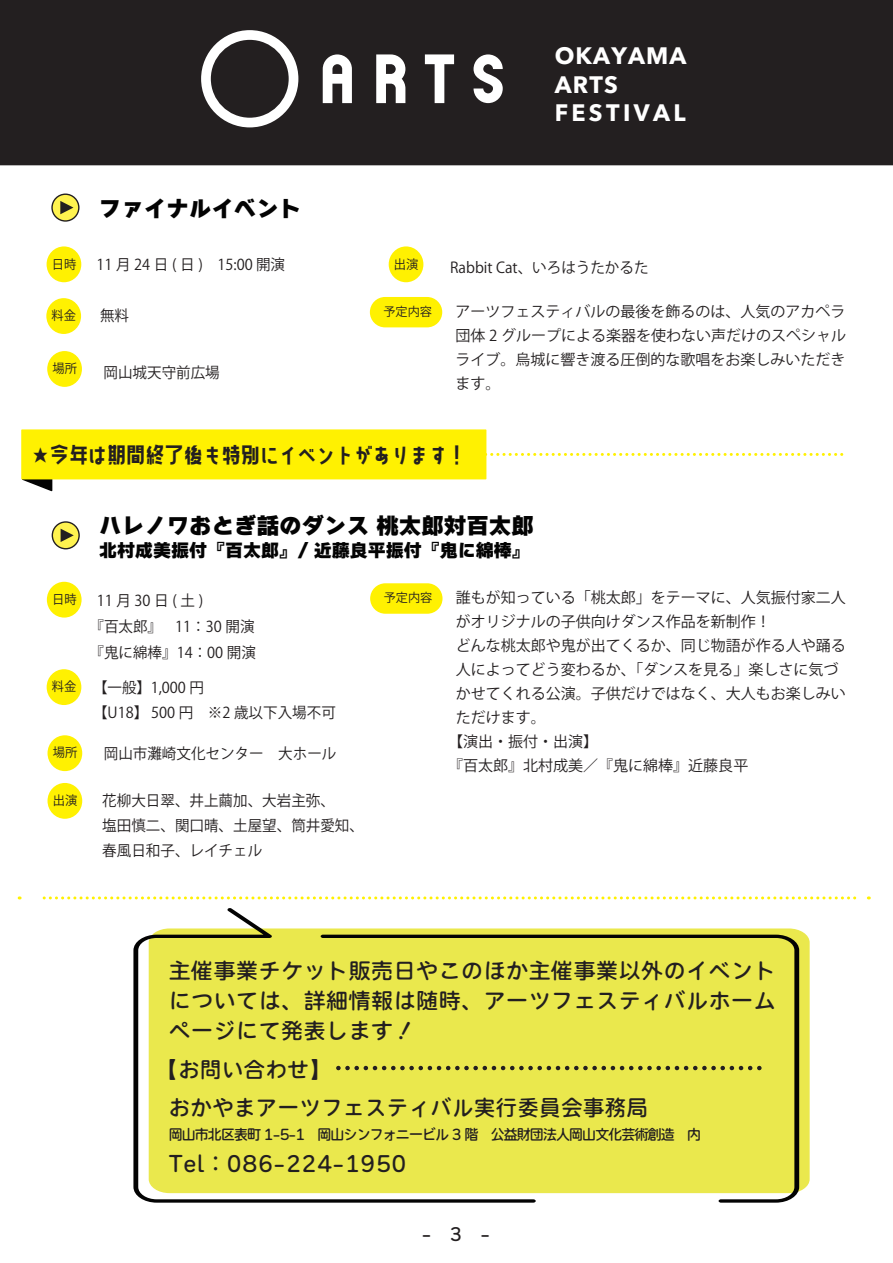
<style>
.page{position:relative;width:893px;height:1263px;background:#fff}
.page>*{position:absolute;margin:0;border:0;box-sizing:border-box;transform-origin:0 0}
.t1{font:24px "bananaslipplus";color:#231f20}
.t2{font:700 23.25px/28.7px "Avenir Next W1 G";letter-spacing:.05em;color:#fff}
.t3{font:22.5px/30px "Mizolet";color:#231f20;text-align:justify}
.t4{font:22.5px "Wanpaku Ruika 08";color:#030303}
.t5{font:18.45px "Mizolet";color:#231f20}
.t6{font:18px "Wanpaku Ruika 08";color:#030303}
.t7{font:15px/24.9px "Koz Go Pr 6 N";color:#231f20}
.t8{font:15px "Mizolet";letter-spacing:-.1em;color:#231f20}
.t9{font:12.6px "Koz Go Pr 6 N";color:#231f20}
.t10{font:12.15px "Koz Go Pr 6 N";color:#231f20}
</style>
<div class="page">
<div style="left:0;top:0;width:893px;height:165px;background:#231f20"></div>
<svg style="left:323px;top:54px;width:29px;height:49px"></svg>
<svg style="left:376px;top:54px;width:29px;height:49px"></svg>
<svg style="left:425px;top:54px;width:29px;height:49px"></svg>
<svg style="left:474px;top:54px;width:29px;height:49px"></svg>
<svg style="left:201px;top:30px;width:97px;height:97px"></svg>
<div style="left:47px;top:582px;width:35px;height:36px;background:#fff101;border-radius:50%"></div>
<div style="left:48px;top:735px;width:34px;height:36px;background:#fff101;border-radius:50%"></div>
<div style="left:47px;top:669px;width:34px;height:36px;background:#fff101;border-radius:50%"></div>
<div style="left:48px;top:783px;width:34px;height:36px;background:#fff101;border-radius:50%"></div>
<div style="left:370px;top:583px;width:72px;height:31px;background:#fff101;border-radius:15px"></div>
<svg style="left:44px;top:896px;width:812px;height:3px"></svg>
<svg style="left:52px;top:522px;width:27px;height:27px"></svg>
<div style="left:52px;top:521px;width:28px;height:28px;border:1px solid #231f20;border-radius:50%"></div>
<svg style="left:61px;top:529px;width:13px;height:13px"></svg>
<div style="left:47px;top:246px;width:34px;height:36px;background:#fff101;border-radius:50%"></div>
<div style="left:47px;top:351px;width:35px;height:36px;background:#fff101;border-radius:50%"></div>
<div style="left:46px;top:298px;width:35px;height:36px;background:#fff101;border-radius:50%"></div>
<div style="left:389px;top:246px;width:34px;height:36px;background:#fff101;border-radius:50%"></div>
<div style="left:370px;top:297px;width:72px;height:30px;background:#fff101;border-radius:15px"></div>
<svg style="left:52px;top:194px;width:27px;height:27px"></svg>
<div style="left:51px;top:193px;width:29px;height:29px;border:1px solid #231f20;border-radius:50%"></div>
<svg style="left:60px;top:201px;width:13px;height:13px"></svg>
<svg style="left:536px;top:928px;width:274px;height:264px;background:#e4e257"></svg>
<svg style="left:133px;top:908px;width:403px;height:295px;fill:#eae84d"></svg>
<div style="left:321px;top:935px;width:478px;height:268px;background:#eae84d"></div>
<svg style="left:338px;top:1066px;width:427px;height:4px;background:#98953a"></svg>
<svg style="left:21px;top:429px;width:822px;height:62px"></svg>
<h3 class="t4" style="left:99px;top:197px;width:204px">ファイナルイベント</h3>
<p class="t9" style="left:52px;top:257px;width:26px">日時</p>
<p class="t7" style="left:96px;top:253px;width:190px">11 月 24 日 ( 日 )　15:00 開演</p>
<h2 class="t2" style="left:555px;top:40px;width:133px">OKAYAMA<br>ARTS<br>FESTIVAL</h2>
<p class="t9" style="left:394px;top:257px;width:26px">出演</p>
<p class="t7" style="left:450px;top:255px;width:200px">Rabbit Cat、いろはうたかるた</p>
<p class="t9" style="left:52px;top:308px;width:26px">料金</p>
<p class="t9" style="left:52px;top:361px;width:26px">場所</p>
<p class="t7" style="left:100px;top:304px;width:31px">無料</p>
<p class="t10" style="left:383px;top:305px;width:50px">予定内容</p>
<p class="t7" style="left:455px;top:299px;width:392px;line-height:24px;text-align:justify">アーツフェスティバルの最後を飾るのは、人気のアカペラ団体 2 グループによる楽器を使わない声だけのスペシャルライブ。烏城に響き渡る圧倒的な歌唱をお楽しみいただきます。</p>
<p class="t7" style="left:104px;top:361px;width:118px">岡山城天守前広場</p>
<h1 class="t1" style="left:31px;top:443px;width:436px">★今年は期間終了後も特別にイベントがあります！</h1>
<h3 class="t4" style="left:99px;top:514px;width:436px">ハレノワおとぎ話のダンス 桃太郎対百太郎</h3>
<p class="t6" style="left:99px;top:541px;width:459px">北村成美振付『百太郎』/ 近藤良平振付『鬼に綿棒』　　</p>
<p class="t9" style="left:52px;top:592px;width:26px">日時</p>
<p class="t7" style="left:89px;top:587px;width:168px;line-height:26.2px;text-indent:7px">11月30日(土)<br>『百太郎』 11：30 開演『鬼に綿棒』14：00 開演</p>
<p class="t9" style="left:52px;top:679px;width:26px">料金</p>
<p class="t7" style="left:93px;top:675px;width:244px">【一般】1,000 円<br>【U18】 500 円　※2 歳以下入場不可</p>
<p class="t9" style="left:53px;top:746px;width:26px">場所</p>
<p class="t7" style="left:104px;top:741px;width:234px">岡山市灘崎文化センター　大ホール</p>
<p class="t10" style="left:384px;top:591px;width:50px">予定内容</p>
<p class="t7" style="left:456px;top:585px;width:391px">誰もが知っている「桃太郎」をテーマに、人気振付家二人</p>
<p class="t7" style="left:456px;top:609px;width:316px">がオリジナルの子供向けダンス作品を新制作！</p>
<p class="t7" style="left:456px;top:633px;width:391px">どんな桃太郎や鬼が出てくるか、同じ物語が作る人や踊る</p>
<p class="t7" style="left:456px;top:657px;width:384px">人によってどう変わるか、「ダンスを見る」楽しさに気づ</p>
<p class="t7" style="left:456px;top:681px;width:391px">かせてくれる公演。子供だけではなく、大人もお楽しみい</p>
<p class="t7" style="left:456px;top:705px;width:91px">ただけます。</p>
<p class="t7" style="left:448px;top:729px;width:151px">【演出・振付・出演】</p>
<p class="t7" style="left:448px;top:753px;width:301px">『百太郎』北村成美／『鬼に綿棒』近藤良平</p>
<p class="t9" style="left:53px;top:793px;width:26px">出演</p>
<p class="t7" style="left:102px;top:788px;width:263px">花柳大日翠、井上繭加、大岩主弥、<br>塩田慎二、関口晴、土屋望、筒井愛知、春風日和子、レイチェル</p>
<h3 class="t3" style="left:168px;top:956px;width:609px">主催事業チケット販売日やこのほか主催事業以外のイベントについては、詳細情報は随時、アーツフェスティバルホームページにて発表します！</h3>
<h3 class="t3" style="left:168px;top:1050px;width:481px;line-height:38.7px;text-indent:-12px">【お問い合わせ】<br>おかやまアーツフェスティバル実行委員会事務局</h3>
<p class="t8" style="left:168px;top:1126px;width:534px">岡山市北区表町 1-5-1　岡山シンフォニービル 3 階　公益財団法人岡山文化芸術創造　内</p>
<h3 class="t3" style="left:168px;top:1149px;width:240px">Tel：086-224-1950</h3>
<p class="t5" style="left:421px;top:1225px;width:70px">-　3　-</p>
</div>
